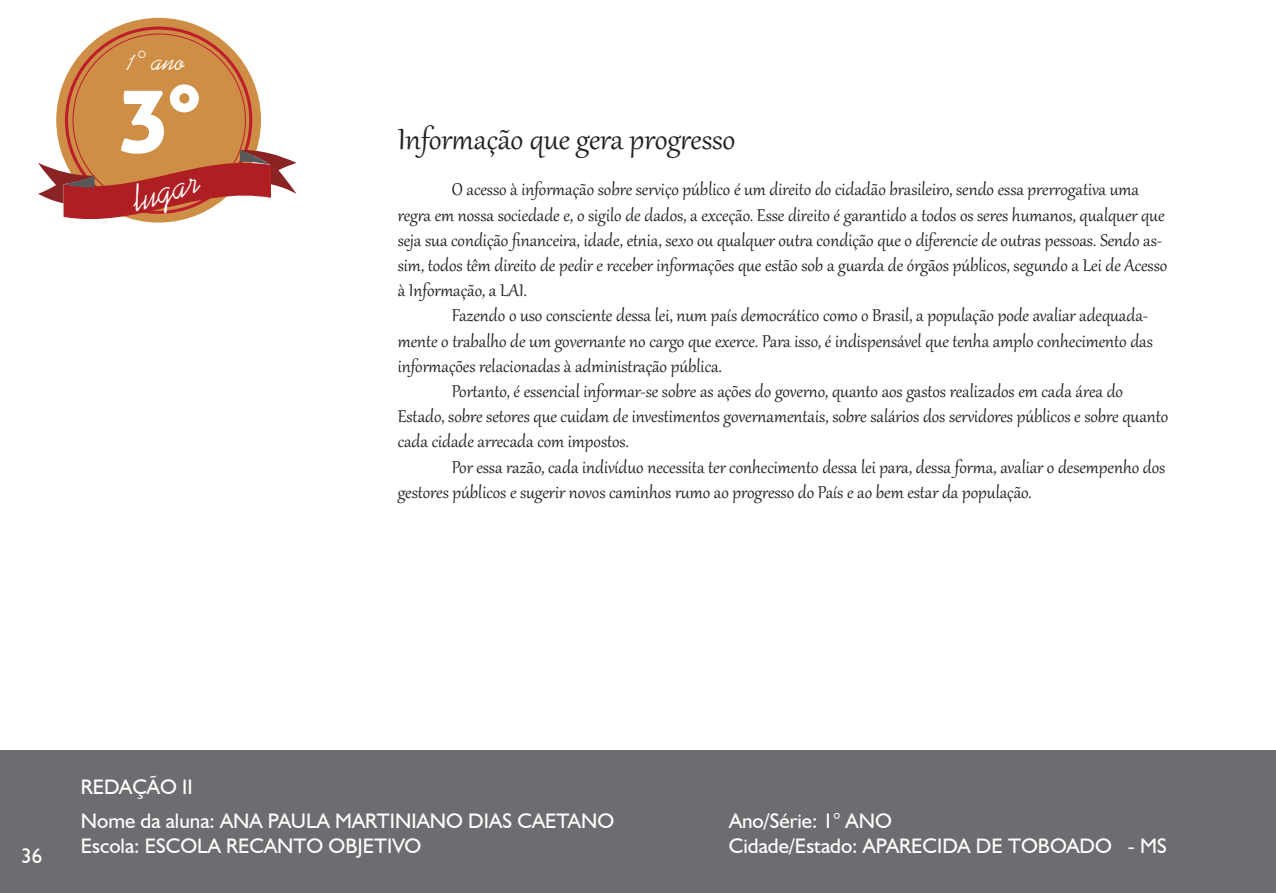
<style>
.page{position:relative;width:1276px;height:893px;background:#fff}
.page>*{position:absolute;margin:0;border:0;box-sizing:border-box;transform-origin:0 0}
.t1{font:87.45px "Aller Display";color:#fff}
.t2{font:36px "Gabriola";color:#231f20}
.t3{font:27.3px "Kaufmann BT";color:#fff}
.t4{font:21px/25.2px "Gabriola";color:#231f20}
.t5{font:21px/33.8px "Humanist 521 BT";color:#fff}
</style>
<div class="page">
<div style="left:0;top:750px;width:1276px;height:143px;background:#6c6d70"></div>
<div style="left:56px;top:18px;width:205px;height:205px;background:#ce8e45;border-radius:50%"></div>
<svg style="left:38px;top:150px;width:258px;height:73px"></svg>
<h3 class="t3" style="left:125px;top:45px;width:62px">1° ano</h3>
<h1 class="t1" style="left:120px;top:61px;width:83px">3°</h1>
<h2 class="t2" style="left:398px;top:115px;width:339px">Informação que gera progresso</h2>
<p class="t4" style="left:398px;top:175px;width:771px;text-indent:54px">O acesso à informação sobre serviço público é um direito do cidadão brasileiro, sendo essa prerrogativa uma regra em nossa sociedade e, o sigilo de dados, a exceção. Esse direito é garantido a todos os seres humanos, qualquer que seja sua condição financeira, idade, etnia, sexo ou qualquer outra condição que o diferencie de outras pessoas. Sendo as&shy;sim, todos têm direito de pedir e receber informações que estão sob a guarda de órgãos públicos, segundo a Lei de Acesso à Informação, a LAI.</p>
<p class="t4" style="left:398px;top:301px;width:756px;text-indent:54px">Fazendo o uso consciente dessa lei, num país democrático como o Brasil, a população pode avaliar adequada&shy;mente o trabalho de um governante no cargo que exerce. Para isso, é indispensável que tenha amplo conhecimento das informações relacionadas à administração pública.</p>
<p class="t4" style="left:398px;top:377px;width:772px;text-indent:54px">Portanto, é essencial informar-se sobre as ações do governo, quanto aos gastos realizados em cada área do<br>Estado, sobre setores que cuidam de investimentos governamentais, sobre salários dos servidores públicos e sobre quanto cada cidade arrecada com impostos.</p>
<p class="t4" style="left:398px;top:453px;width:769px;text-indent:54px">Por essa razão, cada indivíduo necessita ter conhecimento dessa lei para, dessa forma, avaliar o desempenho dos gestores públicos e sugerir novos caminhos rumo ao progresso do País e ao bem estar da população.</p>
<p class="t5" style="left:21px;top:839px;width:23px">36</p>
<p class="t5" style="left:81px;top:770px;width:535px">REDAÇÃO II<br>Nome da aluna: ANA PAULA MARTINIANO DIAS CAETANO</p>
<p class="t5" style="left:729px;top:803px;width:164px">Ano/Série: 1° ANO</p>
<p class="t5" style="left:81px;top:829px;width:342px">Escola: ESCOLA RECANTO OBJETIVO</p>
<p class="t5" style="left:729px;top:829px;width:439px">Cidade/Estado: APARECIDA DE TOBOADO - MS</p>
</div>
